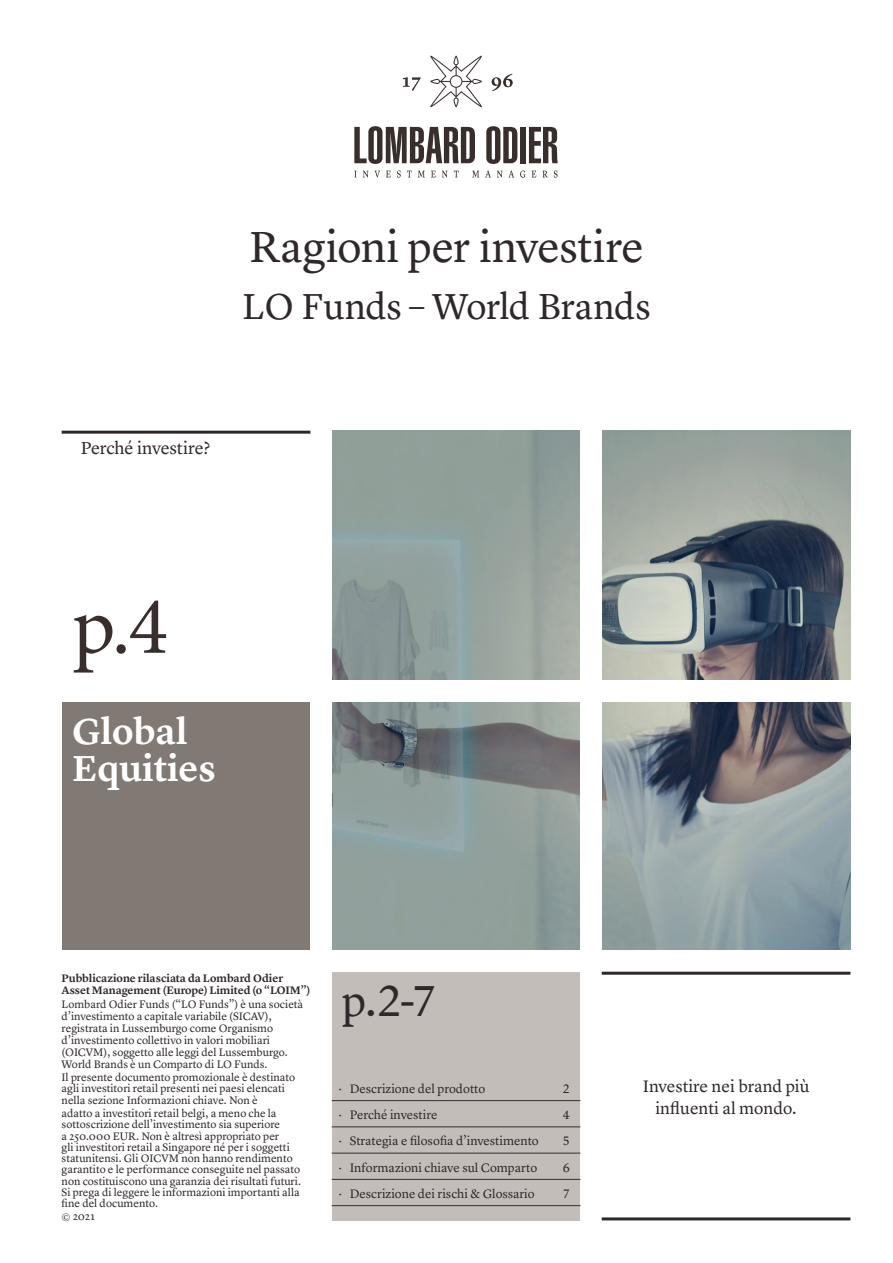
<style>
.page{position:relative;width:893px;height:1263px;background:#fff}
.page>*{position:absolute;margin:0;border:0;box-sizing:border-box;transform-origin:0 0}
.NC_Numéro_de_page_Gr{font:82.5px "Minion Pro";color:#392e2c}
.NC_Titre_Document{font:45px "Lyon Text";letter-spacing:-.01em;color:#2f2829}
.NC_Numéro_de_page_Pt{font:45px "Lyon Text";color:#2f2829}
.NC_Sous-titre__Docum{font:37.5px "Lyon Text";letter-spacing:-.015em;color:#2f2829}
.t1{font:600 37.5px/37.5px "Lyon Text";letter-spacing:-.005em;color:#fff}
.NC_Mois_de_parution{font:18px "Lyon Text";letter-spacing:-.015em;color:#2f2829}
.t2{font:17.25px/21.8px "Lyon Text";color:#2f2829;text-align:center}
.t3{font:12.75px "Lyon Text";color:#2f2829}
.NC_Mention_légale{font:11.25px/11.2px "Lyon Text";color:#2f2829}
.NC_Mention_légale-2{font:600 11.25px/11.2px "Lyon Text";letter-spacing:-.005em;color:#2f2829}
</style>
<div class="page">
<div style="left:62px;top:702px;width:248px;height:248px;background:#817973"></div>
<div style="left:332px;top:972px;width:248px;height:248px;background:#c3bdba"></div>
<img style="left:332px;top:431px;width:518px;height:519px">
<div style="left:580px;top:406px;width:22px;height:857px;background:#fff"></div>
<div style="left:0;top:680px;width:893px;height:22px;background:#fff"></div>
<svg style="left:492px;top:74px;width:21px;height:17px"></svg>
<svg style="left:403px;top:77px;width:18px;height:14px"></svg>
<svg style="left:430px;top:56px;width:52px;height:51px"></svg>
<svg style="left:363px;top:171px;width:6px;height:7px"></svg>
<svg style="left:375px;top:171px;width:5px;height:7px"></svg>
<svg style="left:386px;top:171px;width:5px;height:6px"></svg>
<svg style="left:397px;top:170px;width:4px;height:8px"></svg>
<svg style="left:407px;top:171px;width:5px;height:6px"></svg>
<svg style="left:418px;top:171px;width:7px;height:6px"></svg>
<svg style="left:431px;top:171px;width:5px;height:6px"></svg>
<svg style="left:442px;top:171px;width:6px;height:7px"></svg>
<svg style="left:454px;top:171px;width:5px;height:6px"></svg>
<svg style="left:472px;top:171px;width:7px;height:6px"></svg>
<svg style="left:485px;top:170px;width:6px;height:7px"></svg>
<svg style="left:497px;top:170px;width:17px;height:8px"></svg>
<svg style="left:520px;top:170px;width:5px;height:8px"></svg>
<svg style="left:532px;top:171px;width:4px;height:6px"></svg>
<svg style="left:543px;top:171px;width:5px;height:6px"></svg>
<svg style="left:554px;top:170px;width:3px;height:8px"></svg>
<svg style="left:354px;top:126px;width:121px;height:38px"></svg>
<svg style="left:486px;top:126px;width:31px;height:38px"></svg>
<div style="left:520px;top:127px;width:6px;height:36px;background:#382f2d"></div>
<svg style="left:529px;top:127px;width:29px;height:36px"></svg>
<hr style="left:602px;top:972px;width:248px;height:3px;background:#2f2829">
<hr style="left:602px;top:1217px;width:248px;height:3px;background:#2f2829">
<hr style="left:62px;top:431px;width:248px;height:3px;background:#2f2829">
<hr style="left:332px;top:1100px;width:248px;height:1px;background:#392e2c">
<hr style="left:332px;top:1126px;width:248px;height:1px;background:#392e2c">
<hr style="left:332px;top:1153px;width:248px;height:1px;background:#392e2c">
<hr style="left:332px;top:1179px;width:248px;height:1px;background:#392e2c">
<hr style="left:332px;top:1205px;width:248px;height:1px;background:#392e2c">
<p class="NC_Titre_Document" style="left:249px;top:212px;width:396px">Ragioni per investire</p>
<p class="NC_Sous-titre__Docum" style="left:242px;top:278px;width:410px">LO Funds – World Brands</p>
<p class="NC_Mois_de_parution" style="left:81px;top:435px;width:131px">Perché investire?</p>
<p class="NC_Numéro_de_page_Gr" style="left:72px;top:571px;width:97px">p.4</p>
<h3 class="t1" style="left:72px;top:709px;width:145px">Global<br>Equities</h3>
<p class="NC_Mention_légale-2" style="left:62px;top:972px;width:250px">Pubblicazione rilasciata da Lombard Odier<br>Asset Management (Europe) Limited (o “LOIM”)</p>
<p class="NC_Mention_légale" style="left:62px;top:997px;width:243px;line-height:12px">Lombard Odier Funds (“LO Funds”) è una società d’investimento a capitale variabile (SICAV), registrata in Lussemburgo come Organismo d’investimento collettivo in valori mobiliari (OICVM), soggetto alle leggi del Lussemburgo.<br>World Brands è un Comparto di LO Funds.</p>
<p class="NC_Mention_légale" style="left:62px;top:1071px;width:235px">Il presente documento promozionale è destinato agli investitori retail presenti nei paesi elencati nella sezione Informazioni chiave. Non è</p>
<p class="NC_Mention_légale" style="left:62px;top:1107px;width:241px">adatto a investitori retail belgi, a meno che la sottoscrizione dell’investimento sia superiore<br>a 250.000 EUR. Non è altresì appropriato per<br>gli investitori retail a Singapore né per i soggetti statunitensi. Gli OICVM non hanno rendimento garantito e le performance conseguite nel passato non costituiscono una garanzia dei risultati futuri.<br>Si prega di leggere le informazioni importanti alla fine del documento.</p>
<p class="NC_Mention_légale" style="left:62px;top:1210px;width:35px">© 2021</p>
<p class="NC_Numéro_de_page_Pt" style="left:342px;top:967px;width:97px">p.2-7</p>
<p class="t3" style="left:338px;top:1079px;width:149px">· Descrizione del prodotto</p>
<p class="t3" style="left:563px;top:1079px;width:9px">2</p>
<p class="t3" style="left:338px;top:1105px;width:101px">· Perché investire</p>
<p class="t3" style="left:563px;top:1105px;width:9px">4</p>
<p class="t3" style="left:338px;top:1131px;width:202px">· Strategia e filosofia d’investimento</p>
<p class="t3" style="left:563px;top:1131px;width:9px">5</p>
<p class="t3" style="left:338px;top:1157px;width:201px">· Informazioni chiave sul Comparto</p>
<p class="t3" style="left:563px;top:1157px;width:9px">6</p>
<p class="t3" style="left:338px;top:1184px;width:198px">· Descrizione dei rischi &amp; Glossario</p>
<p class="t3" style="left:563px;top:1184px;width:9px">7</p>
<h3 class="t2" style="left:643px;top:1074px;width:168px">Investire nei brand più influenti al mondo.</h3>
</div>
